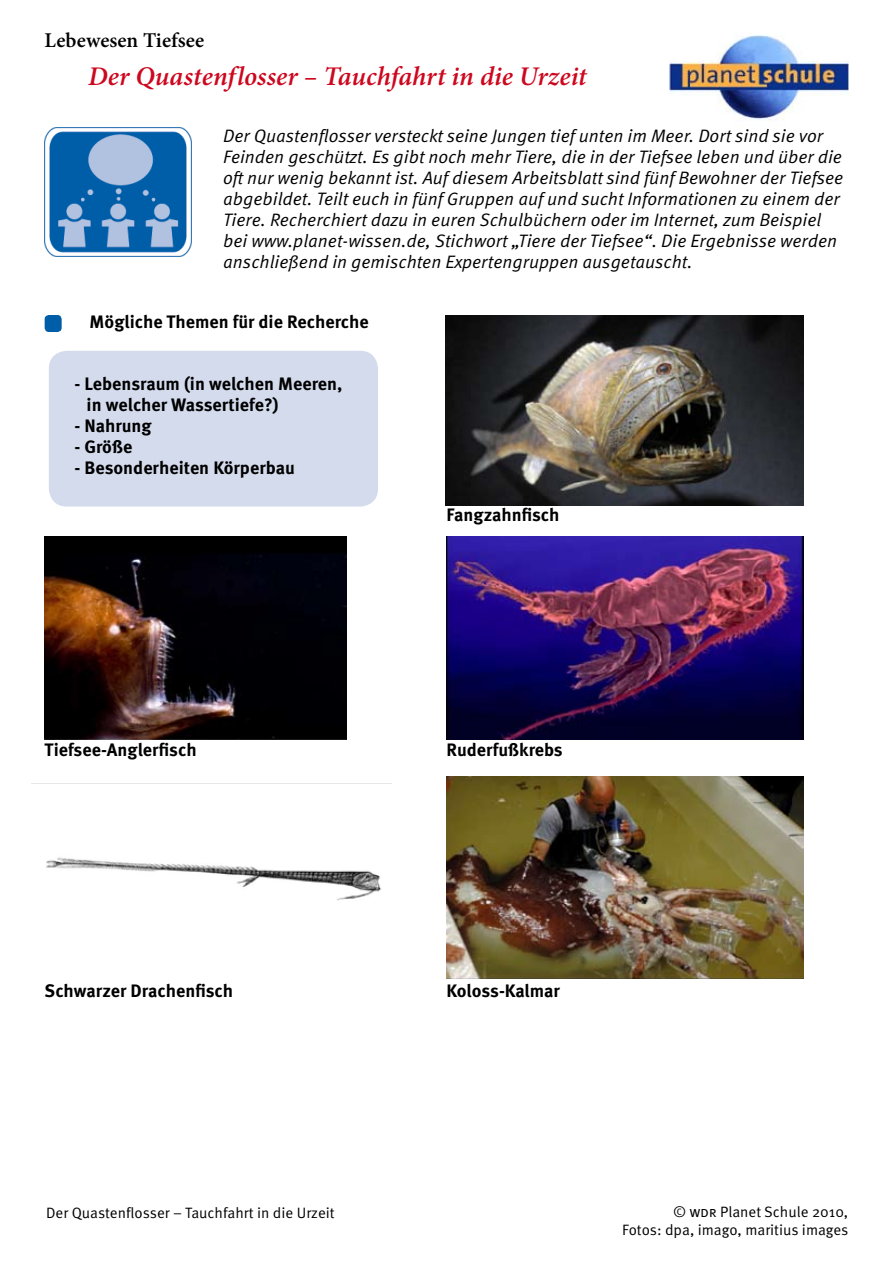
<style>
.page{position:relative;width:893px;height:1263px;background:#fff}
.page>*{position:absolute;margin:0;border:0;box-sizing:border-box;transform-origin:0 0}
.t1{font:italic 600 27px "Minion Pro";color:#cd071e}
.t2{font:600 21px "Minion Pro";color:#000}
.t3{font:18px/21px "Meta OT Norm Ita";color:#000}
.t4{font:700 18px/21px "Meta OT";color:#000}
.t5{font:15px/18px "Meta OT Norm";color:#000;text-align:right}
</style>
<div class="page">
<img style="left:670px;top:35px;width:178px;height:85px">
<img style="left:45px;top:127px;width:147px;height:130px">
<div style="left:49px;top:351px;width:329px;height:156px;background:#d3dbed;border-radius:18px"></div>
<div style="left:45px;top:315px;width:17px;height:17px;background:#005ea8;border-radius:4px"></div>
<img style="left:446px;top:316px;width:358px;height:189px">
<img style="left:45px;top:537px;width:302px;height:202px">
<img style="left:446px;top:537px;width:358px;height:202px">
<img style="left:32px;top:783px;width:359px;height:118px">
<img style="left:446px;top:776px;width:358px;height:203px">
<p class="t2" style="left:45px;top:26px;width:161px">Lebewesen Tiefsee</p>
<h1 class="t1" style="left:88px;top:58px;width:500px">Der Quastenflosser – Tauchfahrt in die Urzeit</h1>
<p class="t3" style="left:223px;top:126px;width:622px">Der Quastenflosser versteckt seine Jungen tief unten im Meer. Dort sind sie vor Feinden geschützt. Es gibt noch mehr Tiere, die in der Tiefsee leben und über die oft nur wenig bekannt ist. Auf diesem Arbeitsblatt sind fünf Bewohner der Tiefsee abgebildet. Teilt euch in fünf Gruppen auf und sucht Informationen zu einem der Tiere. Recherchiert dazu in euren Schulbüchern oder im Internet, zum Beispiel bei www.planet-wissen.de, Stichwort „Tiere der Tiefsee“. Die Ergebnisse werden anschließend in gemischten Expertengruppen ausgetauscht.</p>
<p class="t4" style="left:90px;top:312px;width:281px">Mögliche Themen für die Recherche</p>
<p class="t4" style="left:87px;top:374px;width:257px;text-indent:-12px">- Lebensraum (in welchen Meeren, in welcher Wassertiefe?)</p>
<p class="t4" style="left:75px;top:416px;width:79px">- Nahrung</p>
<p class="t4" style="left:75px;top:437px;width:59px">- Größe</p>
<p class="t4" style="left:75px;top:458px;width:222px">- Besonderheiten Körperbau</p>
<p class="t4" style="left:446px;top:505px;width:115px">Fangzahnfisch</p>
<p class="t4" style="left:45px;top:740px;width:154px">Tiefsee-Anglerfisch</p>
<p class="t4" style="left:446px;top:740px;width:118px">Ruderfußkrebs</p>
<p class="t4" style="left:45px;top:980px;width:190px">Schwarzer Drachenfisch</p>
<p class="t4" style="left:446px;top:981px;width:115px">Koloss-Kalmar</p>
<p class="t5" style="left:46px;top:1204px;width:290px">Der Quastenflosser – Tauchfahrt in die Urzeit</p>
<p class="t5" style="left:622px;top:1203px;width:228px">© wdr Planet Schule 2010,<br>Fotos: dpa, imago, maritius images</p>
</div>
